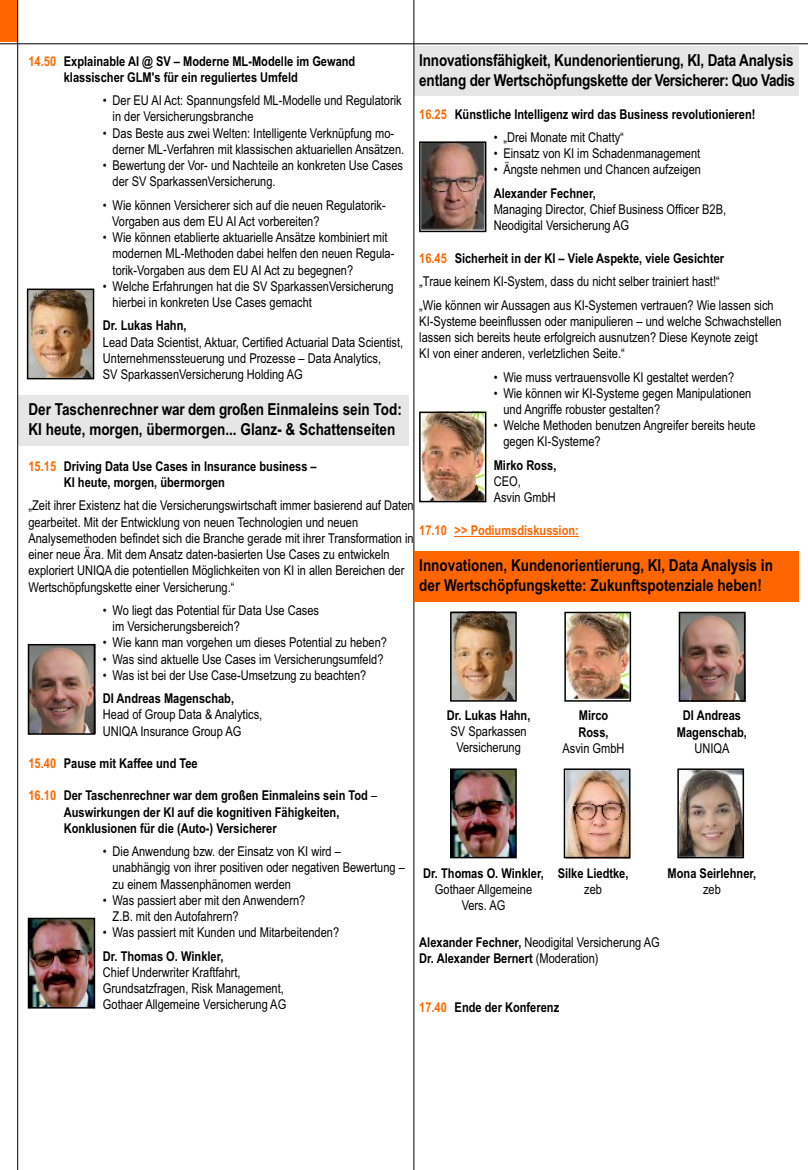
<style>
.page{position:relative;width:808px;height:1170px;background:#fff}
.page>*{position:absolute;margin:0;border:0;box-sizing:border-box;transform-origin:0 0}
.t1{font:700 16.5px/19.8px "Arial Narrow";color:#000}
.t2{font:13.5px/16.2px "Arial Narrow";color:#000}
.t3{font:700 13.5px/16.2px "Arial Narrow";color:#000}
.t4{font:700 13.5px "Arial Narrow";color:#f60}
.s1{font-weight:400}
</style>
<div class="page">
<div style="left:18px;top:395px;width:390px;height:51px;background:#e6e6e6"></div>
<div style="left:0;top:0;width:18px;height:42px;background:#f60"></div>
<hr style="left:17px;top:0;width:1px;height:1169px;background:#000">
<hr style="left:0;top:44px;width:808px;height:1px;background:#000">
<img style="left:30px;top:919px;width:63px;height:87px">
<img style="left:566px;top:770px;width:62px;height:86px">
<img style="left:679px;top:770px;width:63px;height:86px">
<div style="left:414px;top:46px;width:385px;height:50px;background:#e6e6e6"></div>
<hr style="left:414px;top:0;width:1px;height:1169px;background:#000">
<img style="left:30px;top:646px;width:63px;height:86px">
<div style="left:28px;top:644px;width:67px;height:90px;border:1px solid #000"></div>
<div style="left:414px;top:551px;width:385px;height:50px;background:#f60"></div>
<hr style="left:455px;top:536px;width:124px;height:1px;background:#f60">
<div style="left:564px;top:768px;width:66px;height:90px;border:1px solid #000"></div>
<div style="left:677px;top:768px;width:67px;height:90px;border:1px solid #000"></div>
<img style="left:29px;top:290px;width:63px;height:87px">
<div style="left:27px;top:288px;width:67px;height:91px;border:1px solid #000"></div>
<img style="left:452px;top:770px;width:63px;height:86px">
<div style="left:450px;top:768px;width:67px;height:90px;border:1px solid #000"></div>
<img style="left:681px;top:612px;width:65px;height:89px">
<div style="left:679px;top:611px;width:66px;height:90px;border:1px solid #000"></div>
<img style="left:452px;top:613px;width:63px;height:86px">
<div style="left:450px;top:611px;width:67px;height:90px;border:1px solid #000"></div>
<div style="left:28px;top:917px;width:67px;height:91px;border:1px solid #000"></div>
<img style="left:421px;top:143px;width:63px;height:87px">
<div style="left:419px;top:141px;width:67px;height:91px;border:1px solid #000"></div>
<img style="left:421px;top:413px;width:63px;height:87px">
<div style="left:419px;top:411px;width:67px;height:91px;border:1px solid #000"></div>
<img style="left:566px;top:613px;width:63px;height:86px">
<div style="left:564px;top:611px;width:67px;height:90px;border:1px solid #000"></div>
<p class="t3" style="left:174px;top:54px;width:8px">–</p>
<p class="t1" style="left:419px;top:52px;width:377px">Innovationsfähigkeit, Kundenorientierung, KI, Data Analysis entlang der Wertschöpfungskette der Versicherer: Quo Vadis</p>
<p class="t3" style="left:455px;top:107px;width:302px">Künstliche Intelligenz wird das Business revolutionieren!</p>
<p class="t2" style="left:494px;top:130px;width:132px">• „Drei Monate mit Chatty“</p>
<p class="t2" style="left:494px;top:147px;width:208px">• Einsatz von KI im Schadenmanagement</p>
<p class="t2" style="left:494px;top:163px;width:209px">• Ängste nehmen und Chancen aufzeigen</p>
<p class="t3" style="left:494px;top:186px;width:104px">Alexander Fechner,</p>
<p class="t2" style="left:494px;top:202px;width:234px">Managing Director, Chief Business Officer B2B,<br>Neodigital Versicherung AG</p>
<p class="t3" style="left:455px;top:251px;width:271px">Sicherheit in der KI – Viele Aspekte, viele Gesichter</p>
<p class="t2" style="left:419px;top:271px;width:356px;line-height:23.4px">„Traue keinem KI-System, dass du nicht selber trainiert hast!“<br>„Wie können wir Aussagen aus KI-Systemen vertrauen? Wie lassen sich</p>
<p class="t2" style="left:419px;top:314px;width:364px">KI-Systeme beeinflussen oder manipulieren – und welche Schwachstellen lassen sich bereits heute erfolgreich ausnutzen? Diese Keynote zeigt<br>KI von einer anderen, verletzlichen Seite.“</p>
<p class="t2" style="left:494px;top:370px;width:242px">• Wie muss vertrauensvolle KI gestaltet werden?</p>
<p class="t2" style="left:503px;top:386px;width:249px;text-indent:-10px">• Wie können wir KI-Systeme gegen Manipulationen und Angriffe robuster gestalten?</p>
<p class="t2" style="left:503px;top:418px;width:254px;text-indent:-10px">• Welche Methoden benutzen Angreifer bereits heute gegen KI-Systeme?</p>
<p class="t3" style="left:494px;top:458px;width:64px">Mirko Ross,</p>
<p class="t2" style="left:494px;top:474px;width:64px">CEO,<br>Asvin GmbH</p>
<p class="t3" style="left:64px;top:54px;width:293px">Explainable AI @ SV Moderne ML-Modelle im Gewand klassischer GLM's für ein reguliertes Umfeld</p>
<p class="t2" style="left:113px;top:94px;width:291px;text-indent:-10px">• Der EU AI Act: Spannungsfeld ML-Modelle und Regulatorik in der Versicherungsbranche</p>
<p class="t2" style="left:113px;top:126px;width:293px;text-indent:-10px">• Das Beste aus zwei Welten: Intelligente Verknüpfung mo&shy;derner ML-Verfahren mit klassischen aktuariellen Ansätzen.</p>
<p class="t2" style="left:113px;top:158px;width:292px;text-indent:-10px">• Bewertung der Vor- und Nachteile an konkreten Use Cases der SV SparkassenVersicherung.</p>
<p class="t2" style="left:112px;top:198px;width:275px;text-indent:-9px">• Wie können Versicherer sich auf die neuen Regulatorik-<br>Vorgaben aus dem EU AI Act vorbereiten?</p>
<p class="t2" style="left:113px;top:230px;width:283px;text-indent:-10px">• Wie können etablierte aktuarielle Ansätze kombiniert mit modernen ML-Methoden dabei helfen den neuen Regula&shy;torik-Vorgaben aus dem EU AI Act zu begegnen?</p>
<p class="t2" style="left:113px;top:279px;width:283px;text-indent:-10px">• Welche Erfahrungen hat die SV SparkassenVersicherung hierbei in konkreten Use Cases gemacht</p>
<p class="t3" style="left:103px;top:319px;width:85px">Dr. Lukas Hahn,</p>
<p class="t2" style="left:103px;top:335px;width:302px">Lead Data Scientist, Aktuar, Certified Actuarial Data Scientist,<br>Unternehmenssteuerung und Prozesse – Data Analytics,<br>SV SparkassenVersicherung Holding AG</p>
<p class="t1" style="left:28px;top:401px;width:375px">Der Taschenrechner war dem großen Einmaleins sein Tod:<br>KI heute, morgen, übermorgen... Glanz- &amp; Schattenseiten</p>
<p class="t3" style="left:64px;top:459px;width:254px">Driving Data Use Cases in Insurance business –<br>KI heute, morgen, übermorgen</p>
<p class="t2" style="left:28px;top:499px;width:387px">„Zeit ihrer Existenz hat die Versicherungswirtschaft immer basierend auf Daten gearbeitet. Mit der Entwicklung von neuen Technologien und neuen Analysemethoden befindet sich die Branche gerade mit ihrer Transformation in einer neue Ära. Mit dem Ansatz daten-basierten Use Cases zu entwickeln exploriert UNIQA die potentiellen Möglichkeiten von KI in allen Bereichen der Wertschöpfungskette einer Versicherung.“</p>
<p class="t2" style="left:113px;top:603px;width:208px;text-indent:-10px">• Wo liegt das Potential für Data Use Cases im Versicherungsbereich?</p>
<p class="t2" style="left:103px;top:635px;width:286px">• Wie kann man vorgehen um dieses Potential zu heben?</p>
<p class="t2" style="left:103px;top:652px;width:282px">• Was sind aktuelle Use Cases im Versicherungsumfeld?</p>
<p class="t2" style="left:103px;top:668px;width:265px">• Was ist bei der Use Case-Umsetzung zu beachten?</p>
<p class="t3" style="left:103px;top:691px;width:133px">DI Andreas Magenschab,</p>
<p class="t2" style="left:103px;top:707px;width:161px">Head of Group Data &amp; Analytics,<br>UNIQA Insurance Group AG</p>
<p class="t3" style="left:64px;top:756px;width:135px">Pause mit Kaffee und Tee</p>
<p class="t3" style="left:64px;top:788px;width:315px">Der Taschenrechner war dem großen Einmaleins sein Tod <span class="s1">–<br></span>Auswirkungen der KI auf die kognitiven Fähigkeiten,<br>Konklusionen für die (Auto-) Versicherer</p>
<p class="t2" style="left:113px;top:844px;width:294px;text-indent:-10px">• Die Anwendung bzw. der Einsatz von KI wird –<br>unabhängig von ihrer positiven oder negativen Bewertung – zu einem Massenphänomen werden</p>
<p class="t2" style="left:113px;top:893px;width:194px;text-indent:-10px">• Was passiert aber mit den Anwendern?<br>Z.B. mit den Autofahrern?</p>
<p class="t2" style="left:103px;top:925px;width:238px">• Was passiert mit Kunden und Mitarbeitenden?</p>
<p class="t3" style="left:103px;top:949px;width:122px">Dr. Thomas O. Winkler,</p>
<p class="t2" style="left:103px;top:965px;width:185px">Chief Underwriter Kraftfahrt,<br>Grundsatzfragen, Risk Management,<br>Gothaer Allgemeine Versicherung AG</p>
<p class="t4" style="left:28px;top:56px;width:29px">14.50</p>
<p class="t4" style="left:419px;top:109px;width:29px">16.25</p>
<p class="t4" style="left:419px;top:253px;width:29px">16.45</p>
<p class="t4" style="left:28px;top:461px;width:29px">15.15</p>
<p class="t4" style="left:419px;top:525px;width:161px">17.10 &gt;&gt; Podiumsdiskussion:</p>
<p class="t1" style="left:419px;top:556px;width:355px">Innovationen, Kundenorientierung, KI, Data Analysis in der Wertschöpfungskette: Zukunftspotenziale heben!</p>
<p class="t3" style="left:447px;top:708px;width:85px">Dr. Lukas Hahn,</p>
<p class="t2" style="left:450px;top:724px;width:78px;text-align:center">SV Sparkassen<br>Versicherung</p>
<p class="t3" style="left:578px;top:708px;width:32px">Mirco<br>Ross,</p>
<p class="t2" style="left:562px;top:741px;width:64px">Asvin GmbH</p>
<p class="t3" style="left:677px;top:708px;width:72px;text-align:center">DI Andreas<br>Magenschab,</p>
<p class="t2" style="left:694px;top:741px;width:37px">UNIQA</p>
<p class="t4" style="left:28px;top:758px;width:29px">15.40</p>
<p class="t4" style="left:28px;top:790px;width:29px">16.10</p>
<p class="t3" style="left:423px;top:866px;width:122px">Dr. Thomas O. Winkler,</p>
<p class="t2" style="left:435px;top:882px;width:99px;text-align:center">Gothaer Allgemeine<br>Vers. AG</p>
<p class="t3" style="left:558px;top:866px;width:72px">Silke Liedtke,</p>
<p class="t2" style="left:584px;top:882px;width:19px">zeb</p>
<p class="t3" style="left:668px;top:866px;width:90px">Mona Seirlehner,</p>
<p class="t2" style="left:703px;top:882px;width:19px">zeb</p>
<p class="t3" style="left:419px;top:935px;width:242px">Alexander Fechner, <span class="s1">Neodigital Versicherung AG<br></span>Dr. Alexander Bernert <span class="s1">(Moderation)</span></p>
<p class="t3" style="left:455px;top:1000px;width:106px">Ende der Konferenz</p>
<p class="t4" style="left:419px;top:1002px;width:29px">17.40</p>
</div>
